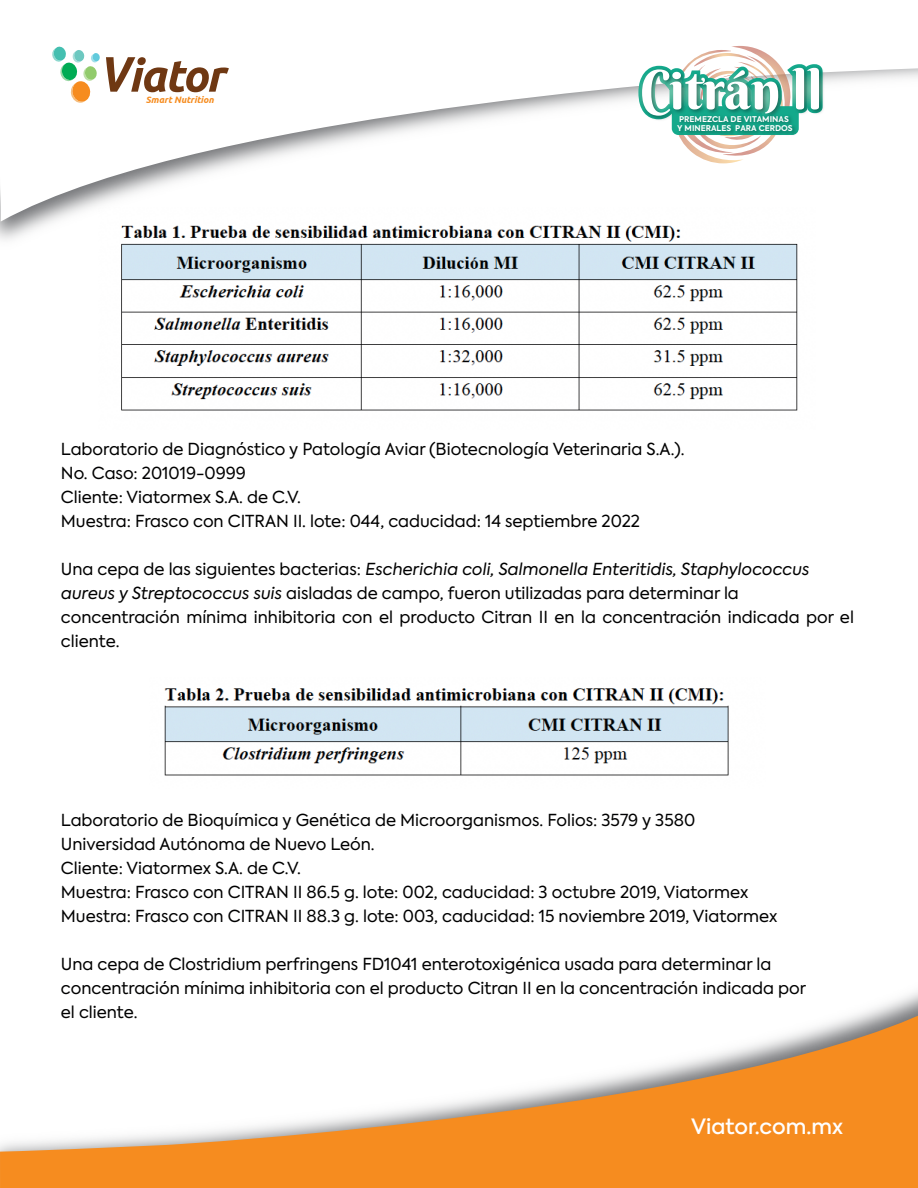
<style>
.page{position:relative;width:918px;height:1188px;background:#fff}
.page>*{position:absolute;margin:0;border:0;box-sizing:border-box;transform-origin:0 0}
.t1{font:54.3px "Berkshire Swash";color:#fff}
.t2{font:500 21px "Axiforma";color:#fff}
.t3{font:16.5px/24px "Axiforma";color:#000001}
.t4{font:italic 700 9.3px "Ubuntu";color:#f68c1f}
.t5{font:700 7.95px/9.4px "Axiforma";color:#fff}
.s1{font-style:italic}
</style>
<div class="page">
<svg style="left:0;top:997px;width:918px;height:191px"></svg>
<img style="left:121px;top:262px;width:677px;height:149px">
<img style="left:0;top:189px;width:798px;height:73px">
<svg style="left:1px;top:68px;width:917px;height:154px"></svg>
<svg style="left:106px;top:57px;width:123px;height:35px"></svg>
<svg style="left:52px;top:46px;width:48px;height:57px"></svg>
<img style="left:164px;top:688px;width:565px;height:88px">
<svg style="left:634px;top:46px;width:195px;height:117px"></svg>
<img style="left:636px;top:54px;width:194px;height:77px">
<img style="left:674px;top:111px;width:125px;height:29px">
<p class="t4" style="left:146px;top:94px;width:69px">Smart Nutrition</p>
<h1 class="t1" style="left:640px;top:56px;width:184px">Citrán ll</h1>
<p class="t5" style="left:677px;top:114px;width:117px">PREMEZCLA DE VITAMINAS<br>Y MINERALES PARA CERDOS</p>
<p class="t3" style="left:61px;top:437px;width:625px">Laboratorio de Diagnóstico y Patología Aviar (Biotecnología Veterinaria S.A.).<br>No. Caso: 201019-0999<br>Cliente: Viatormex S.A. de C.V.<br>Muestra: Frasco con CITRAN II. lote: 044, caducidad: 14 septiembre 2022</p>
<p class="t3" style="left:61px;top:557px;width:795px">Una cepa de las siguientes bacterias: <span class="s1">Escherichia coli, Salmonella Enteritidis, Staphylococcus aureus y Streptococcus suis</span> aisladas de campo, fueron utilizadas para determinar la concentración mínima inhibitoria con el producto Citran II en la concentración indicada por el cliente.</p>
<p class="t3" style="left:61px;top:808px;width:718px">Laboratorio de Bioquímica y Genética de Microorganismos. Folios: 3579 y 3580<br>Universidad Autónoma de Nuevo León.<br>Cliente: Viatormex S.A. de C.V.<br>Muestra: Frasco con CITRAN II 86.5 g. lote: 002, caducidad: 3 octubre 2019, Viatormex Muestra: Frasco con CITRAN II 88.3 g. lote: 003, caducidad: 15 noviembre 2019, Viatormex</p>
<p class="t3" style="left:61px;top:953px;width:747px">Una cepa de Clostridium perfringens FD1041 enterotoxigénica usada para determinar la concentración mínima inhibitoria con el producto Citran II en la concentración indicada por el cliente.</p>
<p class="t2" style="left:691px;top:1113px;width:153px">Viator.com.mx</p>
</div>
